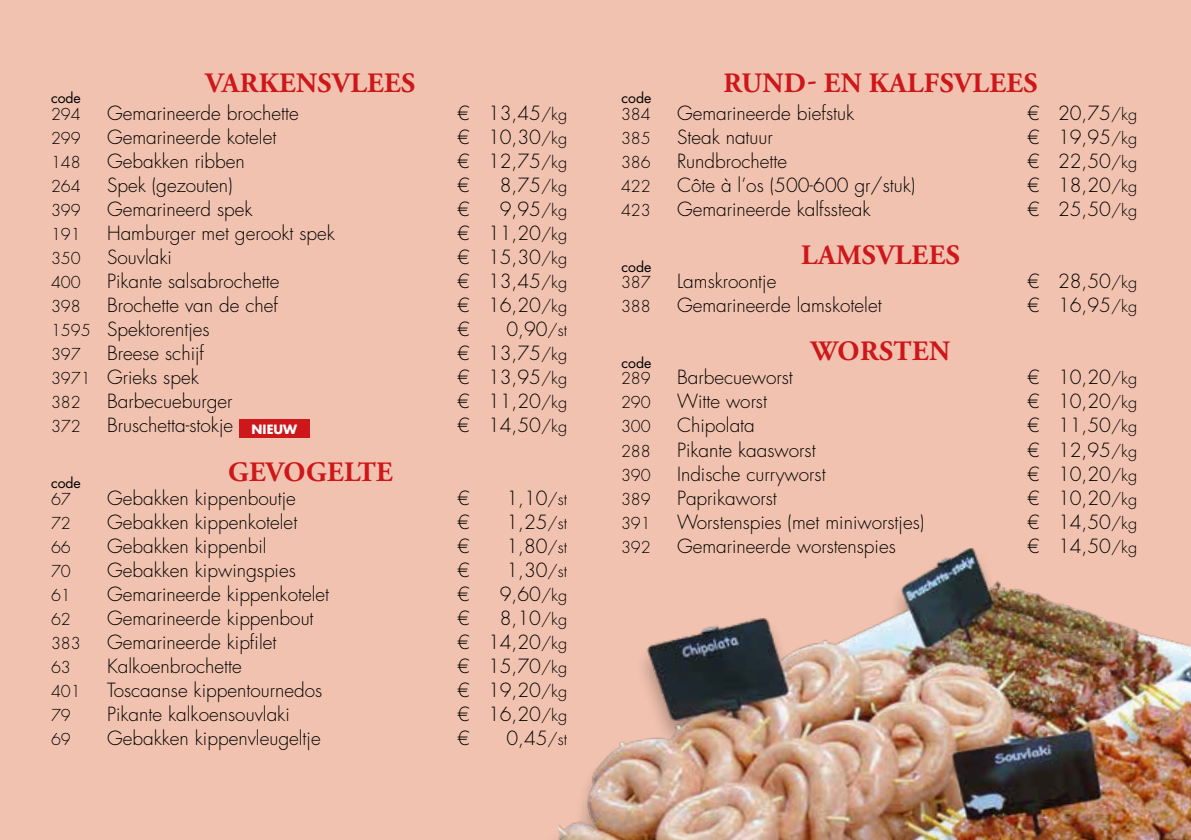
<style>
.page{position:relative;width:1191px;height:840px;background:#fff}
.page>*{position:absolute;margin:0;border:0;box-sizing:border-box;transform-origin:0 0}
.t1{font:700 28px "Adobe Garamond Pro";letter-spacing:.015em;color:#cd171a}
.t2{font:300 19px "Futura LT";color:#000}
.t3{font:300 16px "Futura LT";color:#000}
.t4{font:14px "Futura LT";color:#000}
.t5{font:700 12.4px "Futura LT";color:#fff}
.s1{font-size:16px}
</style>
<div class="page">
<div style="left:0;top:0;width:1191px;height:839px;background:#f1c2af"></div>
<img style="left:558px;top:548px;width:633px;height:291px">
<div style="left:239px;top:419px;width:70px;height:19px;background:#cd171a"></div>
<h1 class="t1" style="left:206px;top:67px;width:211px">VARKENSVLEES</h1>
<p class="t4" style="left:51px;top:89px;width:31px">code</p>
<p class="t3" style="left:51px;top:104px;width:31px">294</p>
<p class="t2" style="left:107px;top:102px;width:193px">Gemarineerde brochette</p>
<p class="t2" style="left:457px;top:102px;width:111px">€ 13,45<span class="s1">/kg</span></p>
<p class="t3" style="left:51px;top:128px;width:31px">299</p>
<p class="t2" style="left:107px;top:126px;width:171px">Gemarineerde kotelet</p>
<p class="t2" style="left:457px;top:126px;width:111px">€ 10,30<span class="s1">/kg</span></p>
<p class="t3" style="left:51px;top:152px;width:31px">148</p>
<p class="t2" style="left:107px;top:150px;width:139px">Gebakken ribben</p>
<p class="t2" style="left:457px;top:150px;width:111px">€ 12,75<span class="s1">/kg</span></p>
<p class="t3" style="left:51px;top:176px;width:31px">264</p>
<p class="t2" style="left:107px;top:174px;width:127px">Spek (gezouten)</p>
<p class="t2" style="left:457px;top:174px;width:13px">€</p>
<p class="t2" style="left:500px;top:174px;width:69px">8,75<span class="s1">/kg</span></p>
<p class="t3" style="left:51px;top:200px;width:31px">399</p>
<p class="t2" style="left:107px;top:198px;width:147px">Gemarineerd spek</p>
<p class="t2" style="left:457px;top:198px;width:13px">€</p>
<p class="t2" style="left:500px;top:198px;width:69px">9,95<span class="s1">/kg</span></p>
<p class="t3" style="left:51px;top:224px;width:31px">191</p>
<p class="t2" style="left:107px;top:222px;width:229px">Hamburger met gerookt spek</p>
<p class="t2" style="left:457px;top:222px;width:111px">€ 11,20<span class="s1">/kg</span></p>
<p class="t3" style="left:51px;top:248px;width:31px">350</p>
<p class="t2" style="left:107px;top:246px;width:66px">Souvlaki</p>
<p class="t2" style="left:457px;top:246px;width:111px">€ 15,30<span class="s1">/kg</span></p>
<p class="t3" style="left:51px;top:272px;width:31px">400</p>
<p class="t2" style="left:107px;top:270px;width:174px">Pikante salsabrochette</p>
<p class="t2" style="left:457px;top:270px;width:111px">€ 13,45<span class="s1">/kg</span></p>
<p class="t3" style="left:51px;top:296px;width:31px">398</p>
<p class="t2" style="left:107px;top:294px;width:172px">Brochette van de chef</p>
<p class="t2" style="left:457px;top:294px;width:111px">€ 16,20<span class="s1">/kg</span></p>
<p class="t2" style="left:51px;top:318px;width:160px"><span class="s1">1595</span> Spektorentjes</p>
<p class="t2" style="left:457px;top:318px;width:13px">€</p>
<p class="t2" style="left:506px;top:318px;width:62px">0,90<span class="s1">/st</span></p>
<p class="t3" style="left:51px;top:344px;width:31px">397</p>
<p class="t2" style="left:107px;top:342px;width:99px">Breese schijf</p>
<p class="t2" style="left:457px;top:342px;width:111px">€ 13,75<span class="s1">/kg</span></p>
<p class="t2" style="left:51px;top:366px;width:149px"><span class="s1">3971</span> Grieks spek</p>
<p class="t2" style="left:457px;top:366px;width:111px">€ 13,95<span class="s1">/kg</span></p>
<p class="t3" style="left:51px;top:392px;width:31px">382</p>
<p class="t2" style="left:107px;top:390px;width:127px">Barbecueburger</p>
<p class="t2" style="left:457px;top:390px;width:111px">€ 11,20<span class="s1">/kg</span></p>
<p class="t3" style="left:51px;top:416px;width:31px">372</p>
<p class="t2" style="left:107px;top:414px;width:128px">Bruschetta-stokje</p>
<p class="t2" style="left:457px;top:414px;width:111px">€ 14,50<span class="s1">/kg</span></p>
<h1 class="t1" style="left:228px;top:455px;width:166px">GEVOGELTE</h1>
<p class="t3" style="left:51px;top:488px;width:21px">67</p>
<p class="t2" style="left:107px;top:486px;width:190px">Gebakken kippenboutje</p>
<p class="t2" style="left:457px;top:486px;width:13px">€</p>
<p class="t2" style="left:506px;top:486px;width:62px">1,10<span class="s1">/st</span></p>
<p class="t3" style="left:51px;top:512px;width:21px">72</p>
<p class="t2" style="left:107px;top:510px;width:192px">Gebakken kippenkotelet</p>
<p class="t2" style="left:457px;top:510px;width:13px">€</p>
<p class="t2" style="left:506px;top:510px;width:62px">1,25<span class="s1">/st</span></p>
<p class="t3" style="left:51px;top:536px;width:21px">66</p>
<p class="t2" style="left:107px;top:534px;width:161px">Gebakken kippenbil</p>
<p class="t2" style="left:457px;top:534px;width:13px">€</p>
<p class="t2" style="left:506px;top:534px;width:62px">1,80<span class="s1">/st</span></p>
<p class="t3" style="left:51px;top:560px;width:21px">70</p>
<p class="t2" style="left:107px;top:558px;width:190px">Gebakken kipwingspies</p>
<p class="t2" style="left:457px;top:558px;width:13px">€</p>
<p class="t2" style="left:506px;top:558px;width:62px">1,30<span class="s1">/st</span></p>
<p class="t3" style="left:51px;top:584px;width:21px">61</p>
<p class="t2" style="left:107px;top:582px;width:224px">Gemarineerde kippenkotelet</p>
<p class="t2" style="left:457px;top:582px;width:13px">€</p>
<p class="t2" style="left:500px;top:582px;width:69px">9,60<span class="s1">/kg</span></p>
<p class="t3" style="left:51px;top:608px;width:21px">62</p>
<p class="t2" style="left:107px;top:606px;width:208px">Gemarineerde kippenbout</p>
<p class="t2" style="left:457px;top:606px;width:13px">€</p>
<p class="t2" style="left:500px;top:606px;width:69px">8,10<span class="s1">/kg</span></p>
<p class="t3" style="left:51px;top:632px;width:31px">383</p>
<p class="t2" style="left:107px;top:630px;width:171px">Gemarineerde kipfilet</p>
<p class="t2" style="left:457px;top:630px;width:111px">€ 14,20<span class="s1">/kg</span></p>
<p class="t3" style="left:51px;top:656px;width:21px">63</p>
<p class="t2" style="left:107px;top:654px;width:136px">Kalkoenbrochette</p>
<p class="t2" style="left:457px;top:654px;width:111px">€ 15,70<span class="s1">/kg</span></p>
<p class="t3" style="left:51px;top:680px;width:31px">401</p>
<p class="t2" style="left:107px;top:678px;width:217px">Toscaanse kippentournedos</p>
<p class="t2" style="left:457px;top:678px;width:111px">€ 19,20<span class="s1">/kg</span></p>
<p class="t3" style="left:51px;top:704px;width:21px">79</p>
<p class="t2" style="left:107px;top:702px;width:184px">Pikante kalkoensouvlaki</p>
<p class="t2" style="left:457px;top:702px;width:111px">€ 16,20<span class="s1">/kg</span></p>
<p class="t3" style="left:51px;top:728px;width:21px">69</p>
<p class="t2" style="left:107px;top:726px;width:215px">Gebakken kippenvleugeltje</p>
<p class="t2" style="left:457px;top:726px;width:13px">€</p>
<p class="t2" style="left:506px;top:726px;width:62px">0,45<span class="s1">/st</span></p>
<p class="t5" style="left:252px;top:420px;width:47px">NIEUW</p>
<p class="t4" style="left:51px;top:473px;width:31px">code</p>
<h1 class="t1" style="left:723px;top:67px;width:316px">RUND- EN KALFSVLEES</h1>
<p class="t4" style="left:621px;top:89px;width:31px">code</p>
<p class="t3" style="left:621px;top:104px;width:31px">384</p>
<p class="t2" style="left:677px;top:102px;width:179px">Gemarineerde biefstuk</p>
<p class="t2" style="left:1027px;top:102px;width:111px">€ 20,75<span class="s1">/kg</span></p>
<p class="t3" style="left:621px;top:128px;width:31px">385</p>
<p class="t2" style="left:677px;top:126px;width:97px">Steak natuur</p>
<p class="t2" style="left:1027px;top:126px;width:111px">€ 19,95<span class="s1">/kg</span></p>
<p class="t3" style="left:621px;top:152px;width:31px">386</p>
<p class="t2" style="left:677px;top:150px;width:112px">Rundbrochette</p>
<p class="t2" style="left:1027px;top:150px;width:111px">€ 22,50<span class="s1">/kg</span></p>
<p class="t3" style="left:621px;top:176px;width:31px">422</p>
<p class="t2" style="left:677px;top:174px;width:240px">Côte à l’os (500-600 gr/stuk)</p>
<p class="t2" style="left:1027px;top:174px;width:111px">€ 18,20<span class="s1">/kg</span></p>
<p class="t3" style="left:621px;top:200px;width:31px">423</p>
<p class="t2" style="left:677px;top:198px;width:195px">Gemarineerde kalfssteak</p>
<p class="t2" style="left:1027px;top:198px;width:111px">€ 25,50<span class="s1">/kg</span></p>
<h1 class="t1" style="left:801px;top:239px;width:160px">LAMSVLEES</h1>
<p class="t3" style="left:621px;top:272px;width:31px">387</p>
<p class="t2" style="left:677px;top:270px;width:101px">Lamskroontje</p>
<p class="t2" style="left:1027px;top:270px;width:111px">€ 28,50<span class="s1">/kg</span></p>
<p class="t3" style="left:621px;top:296px;width:31px">388</p>
<p class="t2" style="left:677px;top:294px;width:206px">Gemarineerde lamskotelet</p>
<p class="t2" style="left:1027px;top:294px;width:111px">€ 16,95<span class="s1">/kg</span></p>
<h1 class="t1" style="left:811px;top:335px;width:140px">WORSTEN</h1>
<p class="t3" style="left:621px;top:368px;width:31px">289</p>
<p class="t2" style="left:677px;top:366px;width:117px">Barbecueworst</p>
<p class="t2" style="left:1027px;top:366px;width:111px">€ 10,20<span class="s1">/kg</span></p>
<p class="t3" style="left:621px;top:392px;width:31px">290</p>
<p class="t2" style="left:677px;top:390px;width:92px">Witte worst</p>
<p class="t2" style="left:1027px;top:390px;width:111px">€ 10,20<span class="s1">/kg</span></p>
<p class="t3" style="left:621px;top:416px;width:31px">300</p>
<p class="t2" style="left:677px;top:414px;width:79px">Chipolata</p>
<p class="t2" style="left:1027px;top:414px;width:111px">€ 11,50<span class="s1">/kg</span></p>
<p class="t3" style="left:621px;top:440px;width:31px">288</p>
<p class="t2" style="left:677px;top:438px;width:140px">Pikante kaasworst</p>
<p class="t2" style="left:1027px;top:438px;width:111px">€ 12,95<span class="s1">/kg</span></p>
<p class="t3" style="left:621px;top:464px;width:31px">390</p>
<p class="t2" style="left:677px;top:462px;width:150px">Indische curryworst</p>
<p class="t2" style="left:1027px;top:462px;width:111px">€ 10,20<span class="s1">/kg</span></p>
<p class="t3" style="left:621px;top:488px;width:31px">389</p>
<p class="t2" style="left:677px;top:486px;width:101px">Paprikaworst</p>
<p class="t2" style="left:1027px;top:486px;width:111px">€ 10,20<span class="s1">/kg</span></p>
<p class="t3" style="left:621px;top:512px;width:31px">391</p>
<p class="t2" style="left:677px;top:510px;width:249px">Worstenspies (met miniworstjes)</p>
<p class="t2" style="left:1027px;top:510px;width:111px">€ 14,50<span class="s1">/kg</span></p>
<p class="t3" style="left:621px;top:536px;width:31px">392</p>
<p class="t2" style="left:677px;top:534px;width:220px">Gemarineerde worstenspies</p>
<p class="t2" style="left:1027px;top:534px;width:111px">€ 14,50<span class="s1">/kg</span></p>
<p class="t4" style="left:621px;top:258px;width:31px">code</p>
<p class="t4" style="left:621px;top:353px;width:31px">code</p>
</div>
